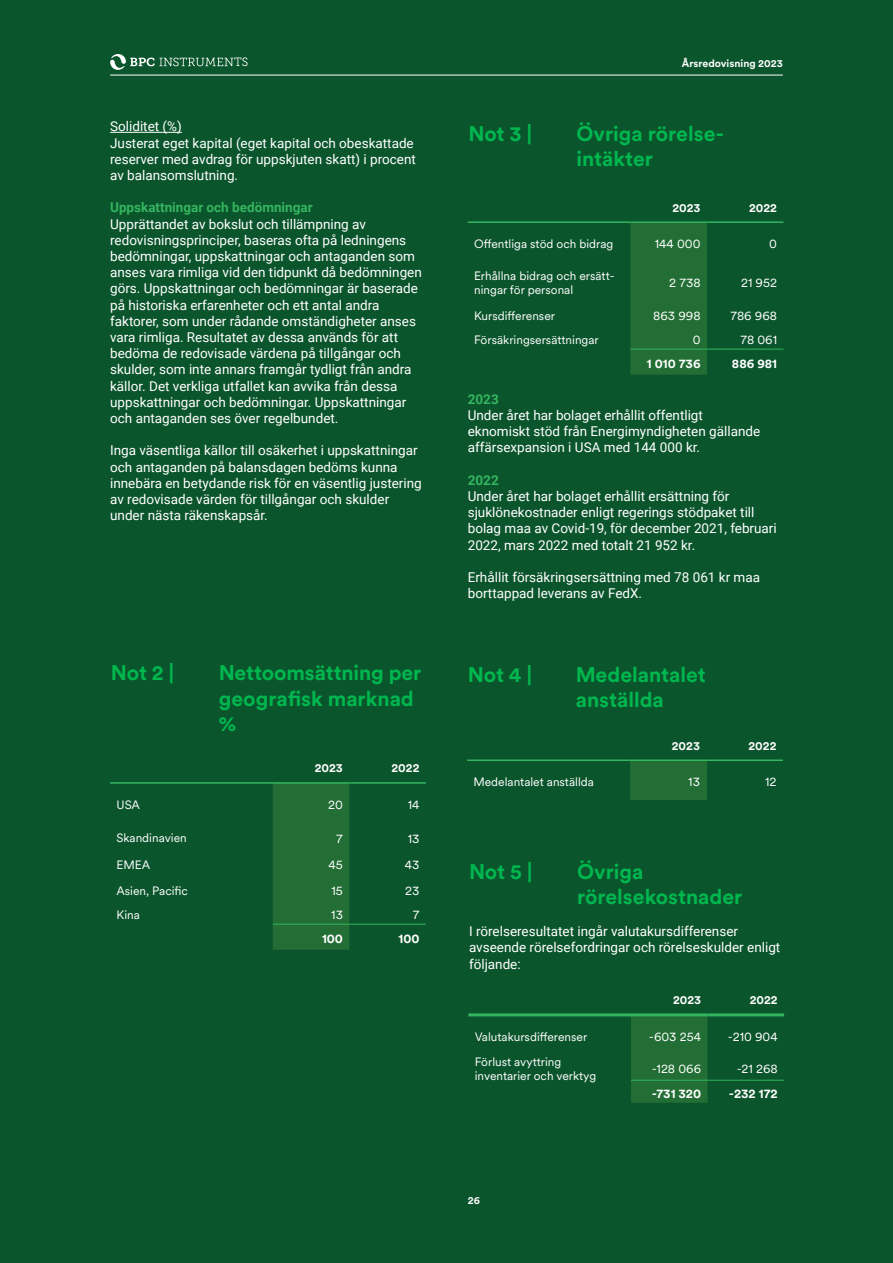
<style>
.page{position:relative;width:893px;height:1263px;background:#fff}
.page>*{position:absolute;margin:0;border:0;box-sizing:border-box;transform-origin:0 0}
.Underrubrik{font:700 21px/25.2px "Circular XX";color:#00b74f}
.Brödtext{font:13.5px/16.2px "Roboto";color:#fff}
.Brödtext-2{font:700 13.5px "Roboto";color:#34b55f}
.t1{font:12.75px "Circular XX";color:#fff}
.t2{font:700 12.75px "Circular XX";color:#fff}
.t3{font:12px/14.4px "Circular XX";color:#fff}
.t4{font:700 12px "Circular XX";color:#fff}
.t5{font:700 10.5px "Circular XX";color:#fff}
</style>
<div class="page">
<div style="left:0;top:0;width:892px;height:1263px;background:#0b552c"></div>
<hr style="left:110px;top:132px;width:72px;height:1px;background:#fff">
<svg style="left:630px;top:223px;width:153px;height:152px"></svg>
<hr style="left:630px;top:349px;width:77px;height:1px;background:#34b55f">
<hr style="left:707px;top:349px;width:76px;height:1px;background:#34b55f">
<hr style="left:468px;top:221px;width:162px;height:2px;background:#34b55f">
<hr style="left:630px;top:221px;width:77px;height:2px;background:#34b55f">
<hr style="left:707px;top:221px;width:76px;height:2px;background:#34b55f">
<svg style="left:272px;top:784px;width:154px;height:166px"></svg>
<hr style="left:273px;top:924px;width:76px;height:1px;background:#34b55f">
<hr style="left:349px;top:924px;width:77px;height:1px;background:#34b55f">
<hr style="left:110px;top:782px;width:163px;height:2px;background:#34b55f">
<hr style="left:273px;top:782px;width:76px;height:2px;background:#34b55f">
<hr style="left:349px;top:782px;width:77px;height:2px;background:#34b55f">
<div style="left:630px;top:760px;width:76px;height:40px;background:#226e34"></div>
<hr style="left:467px;top:759px;width:163px;height:2px;background:#34b55f">
<hr style="left:630px;top:759px;width:76px;height:2px;background:#34b55f">
<hr style="left:706px;top:759px;width:77px;height:2px;background:#34b55f">
<svg style="left:468px;top:1016px;width:316px;height:87px"></svg>
<hr style="left:468px;top:1013px;width:163px;height:3px;background:#34b55f">
<hr style="left:631px;top:1013px;width:77px;height:3px;background:#34b55f">
<hr style="left:708px;top:1013px;width:76px;height:3px;background:#34b55f">
<hr style="left:631px;top:1080px;width:77px;height:1px;background:#34b55f">
<hr style="left:708px;top:1080px;width:76px;height:1px;background:#34b55f">
<svg style="left:110px;top:54px;width:138px;height:16px"></svg>
<hr style="left:110px;top:75px;width:673px;height:1px;background:#fff">
<p class="Brödtext" style="left:110px;top:118px;width:73px">Soliditet (%)</p>
<p class="Brödtext" style="left:110px;top:134px;width:307px">Justerat eget kapital (eget kapital och obeskattade reserver med avdrag för uppskjuten skatt) i procent av balansomslutning.</p>
<p class="Brödtext-2" style="left:110px;top:198px;width:204px">Uppskattningar och bedömningar</p>
<p class="Brödtext" style="left:110px;top:215px;width:313px">Upprättandet av bokslut och tillämpning av redovisningsprinciper, baseras ofta på ledningens bedömningar, uppskattningar och antaganden som anses vara rimliga vid den tidpunkt då bedömningen görs. Uppskattningar och bedömningar är baserade på historiska erfarenheter och ett antal andra faktorer, som under rådande omständigheter anses vara rimliga. Resultatet av dessa används för att bedöma de redovisade värdena på tillgångar och skulder, som inte annars framgår tydligt från andra källor. Det verkliga utfallet kan avvika från dessa uppskattningar och bedömningar. Uppskattningar och antaganden ses över regelbundet.</p>
<p class="Brödtext" style="left:110px;top:442px;width:313px">Inga väsentliga källor till osäkerhet i uppskattningar och antaganden på balansdagen bedöms kunna innebära en betydande risk för en väsentlig justering av redovisade värden för tillgångar och skulder under nästa räkenskapsår.</p>
<p class="t5" style="left:682px;top:56px;width:102px">Årsredovisning 2023</p>
<p class="Underrubrik" style="left:468px;top:120px;width:65px">Not 3 |</p>
<p class="Underrubrik" style="left:576px;top:120px;width:149px">Övriga rörelse&shy;intäkter</p>
<p class="t4" style="left:672px;top:199px;width:30px">2023</p>
<p class="t4" style="left:749px;top:199px;width:29px">2022</p>
<p class="t3" style="left:474px;top:236px;width:141px">Offentliga stöd och bidrag</p>
<p class="t1" style="left:655px;top:235px;width:47px">144 000</p>
<p class="t1" style="left:769px;top:235px;width:9px">0</p>
<p class="t3" style="left:474px;top:268px;width:142px">Erhållna bidrag och ersätt&shy;ningar för personal</p>
<p class="t1" style="left:669px;top:274px;width:33px">2 738</p>
<p class="t1" style="left:741px;top:274px;width:38px">21 952</p>
<p class="t3" style="left:474px;top:308px;width:82px">Kursdifferenser</p>
<p class="t1" style="left:653px;top:307px;width:49px">863 998</p>
<p class="t1" style="left:730px;top:307px;width:48px">786 968</p>
<p class="t3" style="left:474px;top:332px;width:126px">Försäkringsersättningar</p>
<p class="t1" style="left:693px;top:331px;width:9px">0</p>
<p class="t1" style="left:740px;top:331px;width:38px">78 061</p>
<p class="t2" style="left:647px;top:355px;width:55px">1 010 736</p>
<p class="t2" style="left:732px;top:355px;width:47px">886 981</p>
<p class="Brödtext-2" style="left:468px;top:389px;width:32px">2023</p>
<p class="Brödtext" style="left:468px;top:406px;width:294px">Under året har bolaget erhållit offentligt eknomiskt stöd från Energimyndigheten gällande affärsexpansion i USA med 144 000 kr.</p>
<p class="Brödtext-2" style="left:468px;top:470px;width:32px">2022</p>
<p class="Brödtext" style="left:468px;top:487px;width:310px">Under året har bolaget erhållit ersättning för sjuklönekostnader enligt regerings stödpaket till bolag maa av Covid-19, för december 2021, februari 2022, mars 2022 med totalt 21 952 kr.</p>
<p class="Brödtext" style="left:468px;top:568px;width:294px">Erhållit försäkringsersättning med 78 061 kr maa borttappad leverans av FedX.</p>
<p class="Underrubrik" style="left:111px;top:660px;width:65px">Not 2 |</p>
<p class="Underrubrik" style="left:219px;top:660px;width:204px">Nettoomsättning per geografisk marknad %</p>
<p class="Underrubrik" style="left:468px;top:661px;width:66px">Not 4 |</p>
<p class="Underrubrik" style="left:576px;top:661px;width:132px">Medelantalet</p>
<p class="Underrubrik" style="left:576px;top:686px;width:90px">anställda</p>
<p class="t4" style="left:315px;top:760px;width:30px">2023</p>
<p class="t4" style="left:391px;top:760px;width:29px">2022</p>
<p class="t3" style="left:116px;top:797px;width:25px">USA</p>
<p class="t1" style="left:328px;top:796px;width:16px">20</p>
<p class="t1" style="left:408px;top:796px;width:13px">14</p>
<p class="t3" style="left:116px;top:830px;width:72px">Skandinavien</p>
<p class="t1" style="left:336px;top:829px;width:8px">7</p>
<p class="t1" style="left:408px;top:829px;width:13px">13</p>
<p class="t3" style="left:116px;top:857px;width:35px">EMEA</p>
<p class="t1" style="left:328px;top:856px;width:16px">45</p>
<p class="t1" style="left:405px;top:856px;width:16px">43</p>
<p class="t3" style="left:116px;top:883px;width:73px">Asien, Pacific</p>
<p class="t1" style="left:331px;top:882px;width:13px">15</p>
<p class="t1" style="left:405px;top:882px;width:16px">23</p>
<p class="t3" style="left:116px;top:907px;width:25px">Kina</p>
<p class="t1" style="left:331px;top:906px;width:13px">13</p>
<p class="t1" style="left:413px;top:906px;width:8px">7</p>
<p class="t2" style="left:322px;top:930px;width:22px">100</p>
<p class="t2" style="left:399px;top:930px;width:22px">100</p>
<p class="t4" style="left:672px;top:737px;width:30px">2023</p>
<p class="t4" style="left:748px;top:737px;width:29px">2022</p>
<p class="t3" style="left:473px;top:774px;width:122px">Medelantalet anställda</p>
<p class="t1" style="left:688px;top:773px;width:13px">13</p>
<p class="t1" style="left:765px;top:773px;width:13px">12</p>
<p class="Underrubrik" style="left:469px;top:858px;width:65px">Not 5 |</p>
<p class="Underrubrik" style="left:577px;top:858px;width:68px">Övriga</p>
<p class="Underrubrik" style="left:577px;top:883px;width:167px">rörelsekostnader</p>
<p class="Brödtext" style="left:469px;top:923px;width:313px">I rörelseresultatet ingår valutakursdifferenser avseende rörelsefordringar och rörelseskulder enligt följande:</p>
<p class="t4" style="left:673px;top:992px;width:30px">2023</p>
<p class="t4" style="left:750px;top:992px;width:29px">2022</p>
<p class="t3" style="left:475px;top:1029px;width:114px">Valutakursdifferenser</p>
<p class="t1" style="left:649px;top:1028px;width:54px">-603 254</p>
<p class="t1" style="left:728px;top:1028px;width:51px">-210 904</p>
<p class="t3" style="left:475px;top:1054px;width:88px">Förlust avyttring</p>
<p class="t3" style="left:475px;top:1068px;width:123px">inventarier och verktyg</p>
<p class="t1" style="left:652px;top:1060px;width:51px">-128 066</p>
<p class="t1" style="left:737px;top:1060px;width:43px">-21 268</p>
<p class="t2" style="left:652px;top:1084px;width:51px">-731 320</p>
<p class="t2" style="left:729px;top:1084px;width:50px">-232 172</p>
<p class="t5" style="left:468px;top:1193px;width:14px">26</p>
</div>
